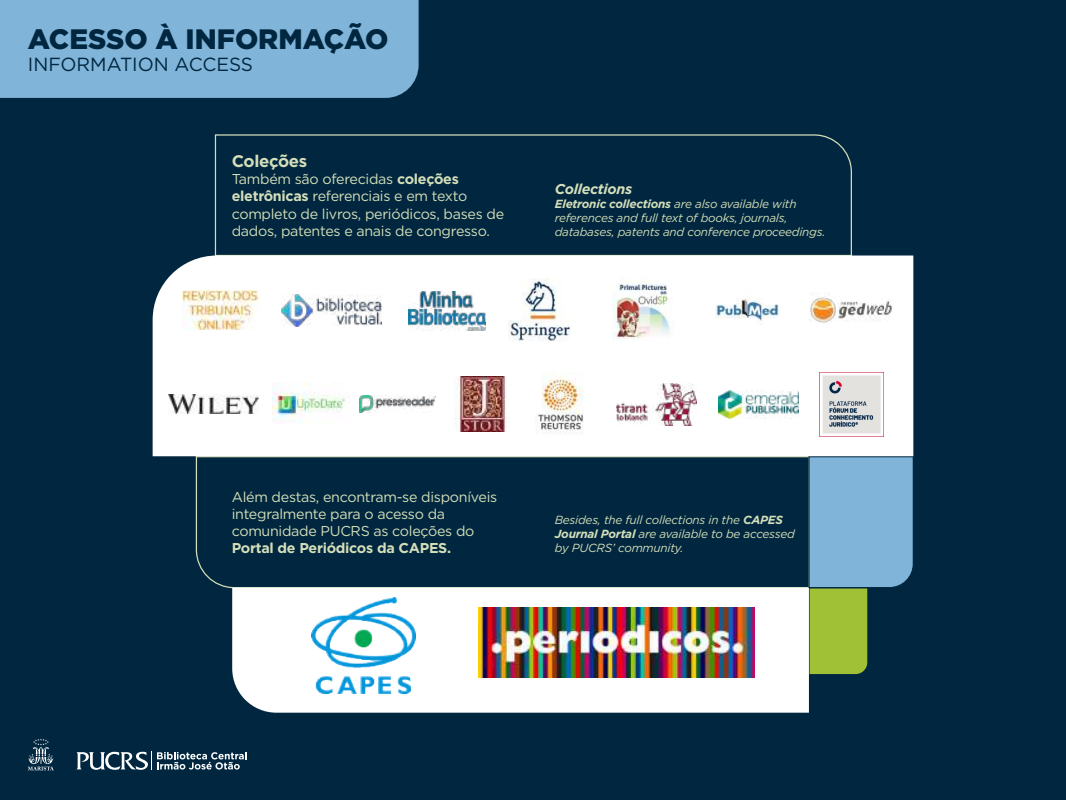
<style>
.page{position:relative;width:1066px;height:800px;background:#fff}
.page>*{position:absolute;margin:0;border:0;box-sizing:border-box;transform-origin:0 0}
.t1{font:900 28px "Gotham";color:#00273f}
.t2{font:19px "Gotham";color:#00273f}
.t3{font:700 16.75px "Gotham";letter-spacing:-.02em;color:#d4deb9}
.t4{font:14.25px/17.1px "Gotham";letter-spacing:-.02em;color:#d4deb9}
.t5{font:700 14.25px "Gotham";letter-spacing:-.02em;color:#d4deb9}
.t6{font:italic 700 14.25px "Gotham";letter-spacing:-.02em;color:#d4deb9}
.t7{font:italic 11.75px/14.1px "Gotham";letter-spacing:-.02em;color:#d4deb9}
.s1{font-weight:700}
</style>
<div class="page">
<div style="left:0;top:0;width:1065px;height:799px;background:#00273f"></div>
<svg style="left:195px;top:456px;width:612px;height:132px"></svg>
<svg style="left:214px;top:134px;width:638px;height:121px"></svg>
<div style="left:0;top:0;width:418px;height:98px;background:#80b4d9"></div>
<svg style="left:28px;top:739px;width:26px;height:31px"></svg>
<svg style="left:76px;top:751px;width:171px;height:18px"></svg>
<svg style="left:807px;top:455px;width:107px;height:219px"></svg>
<div style="left:232px;top:587px;width:577px;height:125px;background:#fff"></div>
<img style="left:478px;top:607px;width:276px;height:70px">
<img style="left:311px;top:597px;width:104px;height:96px">
<div style="left:153px;top:255px;width:760px;height:201px;background:#fff"></div>
<img style="left:616px;top:383px;width:80px;height:42px">
<img style="left:819px;top:372px;width:64px;height:64px">
<img style="left:529px;top:372px;width:63px;height:64px">
<img style="left:272px;top:382px;width:78px;height:44px">
<img style="left:718px;top:390px;width:81px;height:28px">
<img style="left:455px;top:377px;width:55px;height:55px">
<img style="left:359px;top:396px;width:76px;height:17px">
<img style="left:168px;top:394px;width:91px;height:19px">
<img style="left:809px;top:292px;width:84px;height:35px">
<img style="left:509px;top:279px;width:63px;height:64px">
<img style="left:612px;top:278px;width:63px;height:63px">
<img style="left:715px;top:278px;width:64px;height:63px">
<img style="left:182px;top:290px;width:77px;height:39px">
<img style="left:408px;top:292px;width:77px;height:38px">
<img style="left:281px;top:294px;width:100px;height:32px">
<h1 class="t1" style="left:28px;top:20px;width:362px">ACESSO À INFORMAÇÃO</h1>
<h2 class="t2" style="left:28px;top:52px;width:227px">INFORMATION ACCESS</h2>
<p class="t3" style="left:232px;top:150px;width:77px">Coleções</p>
<p class="t4" style="left:232px;top:170px;width:274px">Também são oferecidas <span class="s1">coleções eletrônicas</span> referenciais e em texto completo de livros, periódicos, bases de dados, patentes e anais de congresso.</p>
<p class="t6" style="left:554px;top:179px;width:79px">Collections</p>
<p class="t7" style="left:554px;top:196px;width:272px"><span class="s1">Eletronic collections</span> are also available with references and full text of books, journals, databases, patents and conference proceedings.</p>
<p class="t4" style="left:232px;top:487px;width:267px">Além destas, encontram-se disponíveis integralmente para o acesso da comunidade PUCRS as coleções do</p>
<p class="t5" style="left:232px;top:538px;width:221px">Portal de Periódicos da CAPES.</p>
<p class="t7" style="left:554px;top:512px;width:241px">Besides, the full collections in the <span class="s1">CAPES<br>Journal Portal</span> are available to be accessed by PUCRS’ community.</p>
</div>
